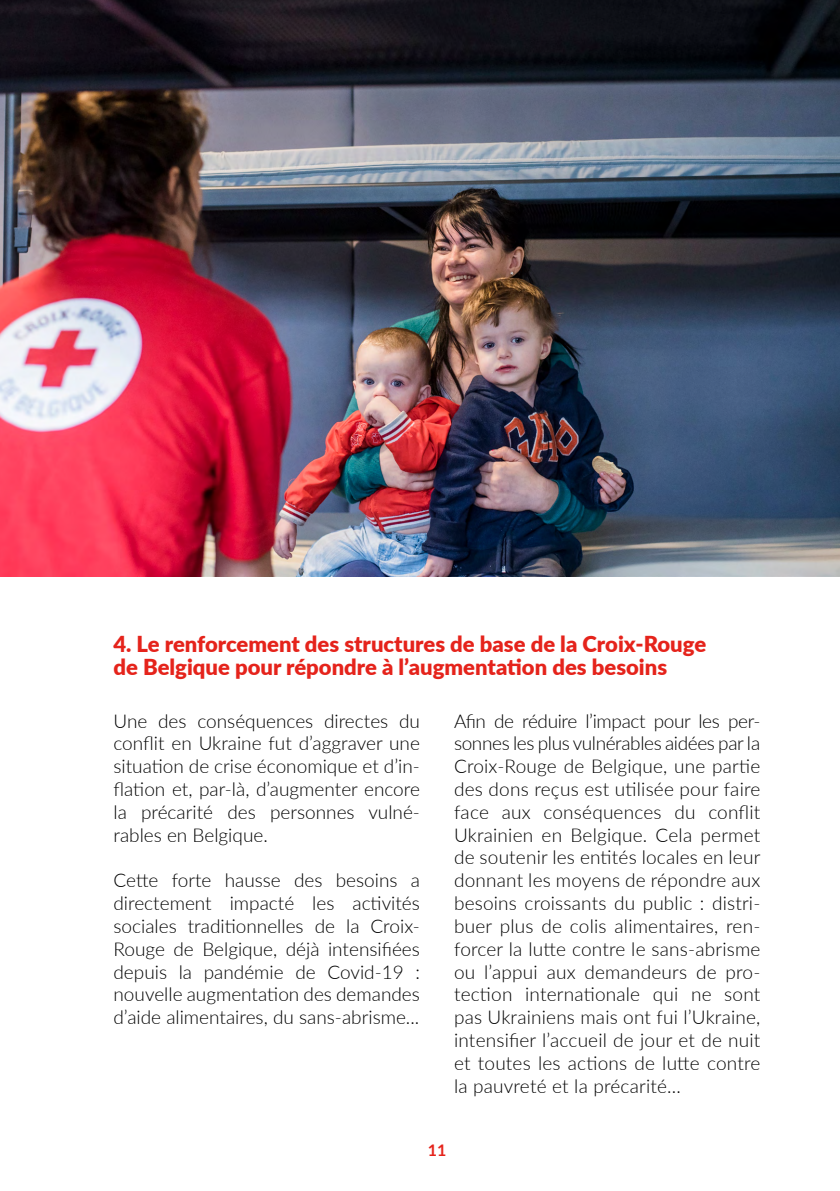
<style>
.page{position:relative;width:840px;height:1191px;background:#fff}
.page>*{position:absolute;margin:0;border:0;box-sizing:border-box;transform-origin:0 0}
.t1{font:900 22px/22.8px "Lato";color:#e5231b}
.t2{font:300 19px/22.8px "Lato";color:#000;text-align:justify}
.t3{font:700 16px "Lato";color:#e5231b}
</style>
<div class="page">
<img style="left:0;top:0;width:839px;height:576px">
<p class="t1" style="left:113px;top:632px;width:594px">4. Le renforcement des structures de base de la Croix-Rouge de Belgique pour répondre à l’augmentation des besoins</p>
<p class="t2" style="left:113px;top:708px;width:308px">Une des conséquences directes du conflit en Ukraine fut d’aggraver une situation de crise économique et d’in&shy;flation et, par-là, d’augmenter encore la précarité des personnes vulné&shy;rables en Belgique.</p>
<p class="t2" style="left:113px;top:868px;width:308px">Cette forte hausse des besoins a directement impacté les activités sociales traditionnelles de la Croix-Rouge de Belgique, déjà intensifiées depuis la pandémie de Covid-19 : nouvelle augmentation des demandes d’aide alimentaires, du sans-abrisme...</p>
<p class="t2" style="left:454px;top:708px;width:308px">Afin de réduire l’impact pour les per&shy;sonnes les plus vulnérables aidées par la Croix-Rouge de Belgique, une partie des dons reçus est utilisée pour faire face aux conséquences du conflit Ukrainien en Belgique. Cela permet de soutenir les entités locales en leur donnant les moyens de répondre aux besoins croissants du public : distri&shy;buer plus de colis alimentaires, ren&shy;forcer la lutte contre le sans-abrisme ou l’appui aux demandeurs de pro&shy;tection internationale qui ne sont pas Ukrainiens mais ont fui l’Ukraine, intensifier l’accueil de jour et de nuit et toutes les actions de lutte contre la pauvreté et la précarité…</p>
<p class="t3" style="left:427px;top:1138px;width:20px">11</p>
</div>
